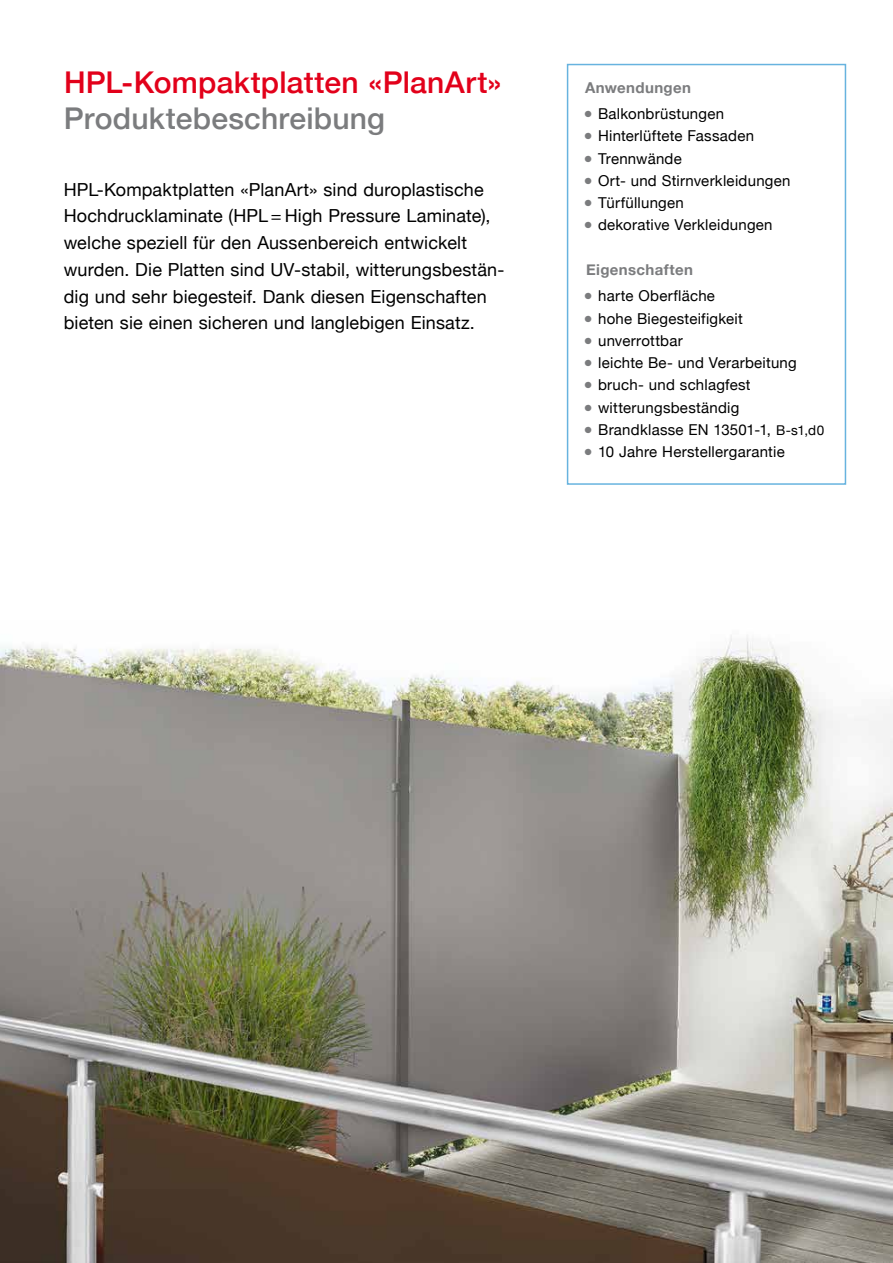
<style>
.page{position:relative;width:893px;height:1263px;background:#fff}
.page>*{position:absolute;margin:0;border:0;box-sizing:border-box;transform-origin:0 0}
.t1{font:500 30px "Helvetica Neue";letter-spacing:.005em;color:#e2001a}
.t2{font:500 30px "Helvetica Neue";letter-spacing:.01em;color:#7b7c7e}
.t3{font:18px/26.7px "Helvetica Neue";letter-spacing:.01em;color:#000}
.t4{font:15px "Helvetica Neue";letter-spacing:.015em;color:#000}
.t5{font:700 15px "Helvetica Neue";letter-spacing:.025em;color:#7b7c7e}
.s1{color:#7b7c7e}
.s2{font-size:13.5px}
</style>
<div class="page">
<img style="left:0;top:635px;width:893px;height:628px">
<div style="left:567px;top:64px;width:279px;height:421px;border:2px solid #67b3df"></div>
<h1 class="t1" style="left:64px;top:58px;width:439px">HPL-Kompaktplatten «PlanArt»</h1>
<h1 class="t2" style="left:64px;top:94px;width:323px">Produktebeschreibung</h1>
<p class="t3" style="left:64px;top:177px;width:442px">HPL-Kompaktplatten «PlanArt» sind duroplastische Hochdrucklaminate (HPL= High Pressure Laminate), welche speziell für den Aussenbereich entwickelt wurden. Die Platten sind UV-stabil, witterungsbestän&shy;dig und sehr biegesteif. Dank diesen Eigenschaften bieten sie einen sicheren und langlebigen Einsatz.</p>
<p class="t5" style="left:585px;top:76px;width:107px">Anwendungen</p>
<p class="t4" style="left:583px;top:103px;width:142px"><span class="s1">●</span> Balkonbrüstungen</p>
<p class="t4" style="left:583px;top:125px;width:172px"><span class="s1">●</span> Hinterlüftete Fassaden</p>
<p class="t4" style="left:583px;top:148px;width:100px"><span class="s1">●</span> Trennwände</p>
<p class="t4" style="left:583px;top:170px;width:209px"><span class="s1">●</span> Ort- und Stirnverkleidungen</p>
<p class="t4" style="left:583px;top:192px;width:102px"><span class="s1">●</span> Türfüllungen</p>
<p class="t4" style="left:583px;top:214px;width:191px"><span class="s1">●</span> dekorative Verkleidungen</p>
<p class="t5" style="left:586px;top:258px;width:108px">Eigenschaften</p>
<p class="t4" style="left:583px;top:285px;width:133px"><span class="s1">●</span> harte Oberfläche</p>
<p class="t4" style="left:583px;top:307px;width:161px"><span class="s1">●</span> hohe Biegesteifigkeit</p>
<p class="t4" style="left:583px;top:330px;width:101px"><span class="s1">●</span> unverrottbar</p>
<p class="t4" style="left:583px;top:352px;width:215px"><span class="s1">●</span> leichte Be- und Verarbeitung</p>
<p class="t4" style="left:583px;top:374px;width:169px"><span class="s1">●</span> bruch- und schlagfest</p>
<p class="t4" style="left:583px;top:396px;width:157px"><span class="s1">●</span> witterungsbeständig</p>
<p class="t4" style="left:583px;top:419px;width:242px"><span class="s1">●</span> Brandklasse EN 13501-1, <span class="s2">B-s1,d0</span></p>
<p class="t4" style="left:583px;top:441px;width:203px"><span class="s1">●</span> 10 Jahre Herstellergarantie</p>
</div>
